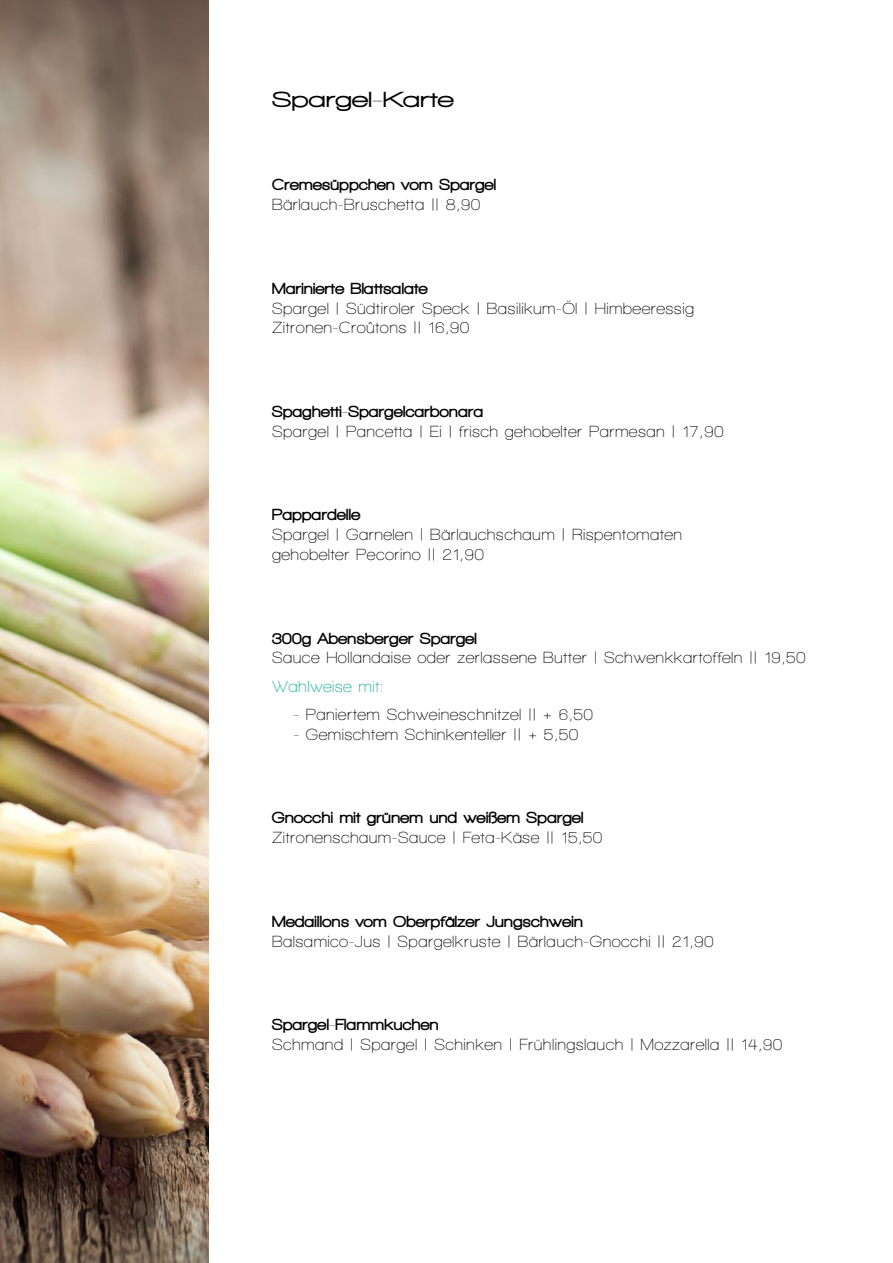
<style>
.page{position:relative;width:893px;height:1263px;background:#fff}
.page>*{position:absolute;margin:0;border:0;box-sizing:border-box;transform-origin:0 0}
.t1{font:900 22.5px "Walkway Expand";color:#000}
.t2{font:600 16.5px/19.8px "Walkway";letter-spacing:.025em;color:#000}
.t3{font:900 16.5px "Walkway";letter-spacing:.025em;color:#000}
.t4{font:600 16.5px "Walkway";letter-spacing:.025em;color:#00ae8f}
</style>
<div class="page">
<img style="left:0;top:0;width:208px;height:1263px">
<h1 class="t1" style="left:272px;top:87px;width:183px">Spargel-Karte</h1>
<p class="t3" style="left:272px;top:176px;width:226px">Cremesüppchen vom Spargel</p>
<p class="t2" style="left:272px;top:195px;width:210px">Bärlauch-Bruschetta || 8,90</p>
<p class="t3" style="left:272px;top:279px;width:157px">Marinierte Blattsalate</p>
<p class="t2" style="left:272px;top:298px;width:423px">Spargel | Südtiroler Speck | Basilikum-Öl | Himbeeressig<br>Zitronen-Croûtons || 16,90</p>
<p class="t3" style="left:272px;top:403px;width:212px">Spaghetti-Spargelcarbonara</p>
<p class="t2" style="left:272px;top:421px;width:453px">Spargel | Pancetta | Ei | frisch gehobelter Parmesan | 17,90</p>
<p class="t3" style="left:272px;top:506px;width:89px">Pappardelle</p>
<p class="t2" style="left:272px;top:524px;width:412px">Spargel | Garnelen | Bärlauchschaum | Rispentomaten gehobelter Pecorino || 21,90</p>
<p class="t3" style="left:272px;top:629px;width:206px">300g Abensberger Spargel</p>
<p class="t2" style="left:272px;top:648px;width:535px">Sauce Hollandaise oder zerlassene Butter | Schwenkkartoffeln || 19,50</p>
<p class="t4" style="left:272px;top:677px;width:113px">Wahlweise mit:</p>
<p class="t2" style="left:293px;top:704px;width:301px">- Paniertem Schweineschnitzel || + 6,50</p>
<p class="t2" style="left:293px;top:724px;width:287px">- Gemischtem Schinkenteller || + 5,50</p>
<p class="t3" style="left:272px;top:809px;width:313px">Gnocchi mit grünem und weißem Spargel</p>
<p class="t2" style="left:272px;top:827px;width:332px">Zitronenschaum-Sauce | Feta-Käse || 15,50</p>
<p class="t3" style="left:272px;top:912px;width:312px">Medaillons vom Oberpfälzer Jungschwein</p>
<p class="t2" style="left:272px;top:931px;width:443px">Balsamico-Jus | Spargelkruste | Bärlauch-Gnocchi || 21,90</p>
<p class="t3" style="left:272px;top:1016px;width:168px">Spargel-Flammkuchen</p>
<p class="t2" style="left:272px;top:1034px;width:512px">Schmand | Spargel | Schinken | Frühlingslauch | Mozzarella || 14,90</p>
</div>
